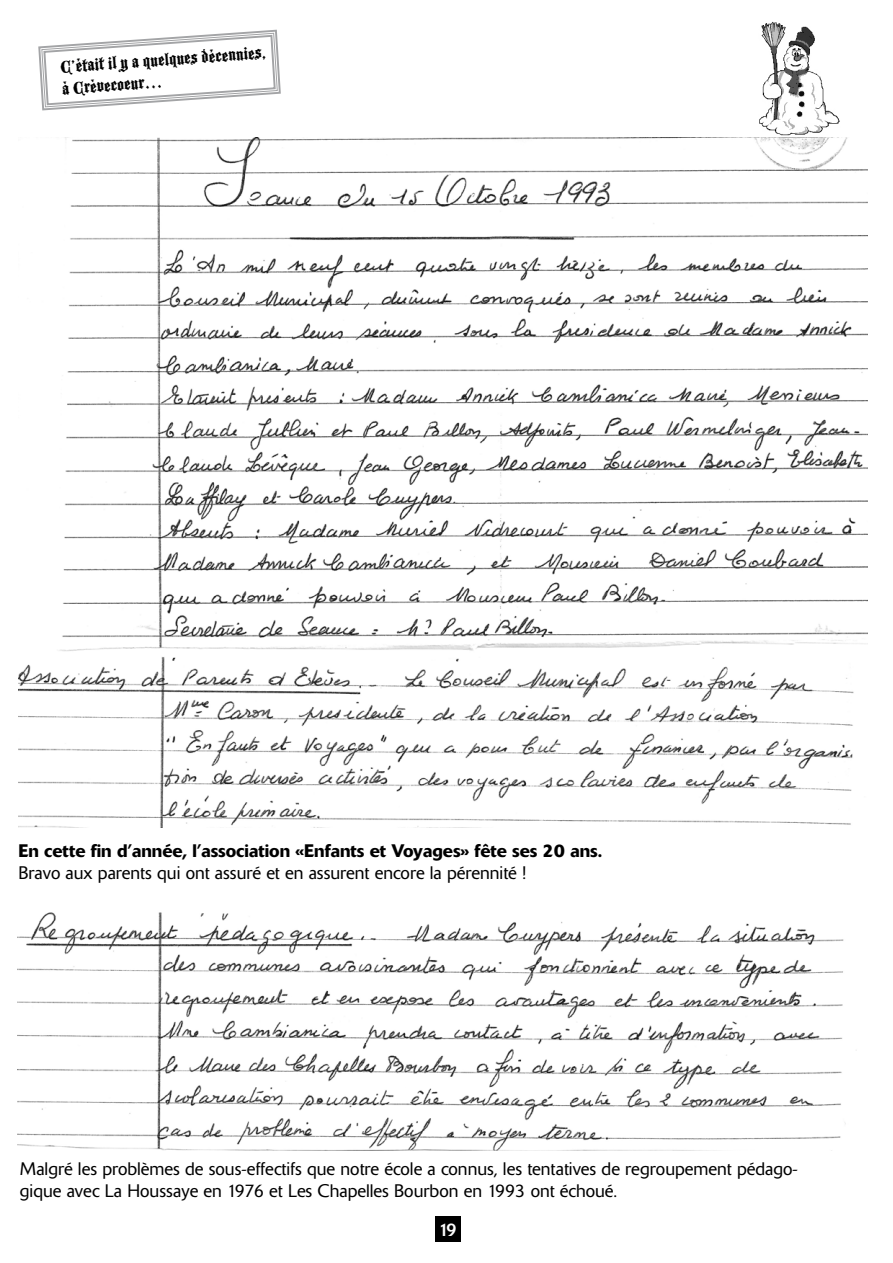
<style>
.page{position:relative;width:893px;height:1263px;background:#fff}
.page>*{position:absolute;margin:0;border:0;box-sizing:border-box;transform-origin:0 0}
.t1{font:300 18px/21.6px "Delta";color:#000}
.t2{font:500 18px "Delta";color:#000}
.t3{font:18px/21.6px "Blackmoor Let Plain";color:#000}
.t4{font:18px "Delta";color:#fff}
</style>
<div class="page">
<svg style="left:38px;top:29px;width:243px;height:82px"></svg>
<img style="left:759px;top:21px;width:81px;height:115px">
<div style="left:435px;top:1216px;width:25px;height:26px;background:#000"></div>
<img style="left:18px;top:138px;width:849px;height:690px">
<img style="left:18px;top:912px;width:839px;height:238px">
<p class="t3" style="left:60px;top:56px;width:208px;rotate:-4deg">C’était il y a quelques décennies, à Crèvecoeur…</p>
<p class="t2" style="left:18px;top:840px;width:585px">En cette fin d’année, l’association «Enfants et Voyages» fête ses 20 ans.</p>
<p class="t1" style="left:18px;top:862px;width:510px">Bravo aux parents qui ont assuré et en assurent encore la pérennité !</p>
<p class="t1" style="left:20px;top:1158px;width:779px">Malgré les problèmes de sous-effectifs que notre école a connus, les tentatives de regroupement pédago&shy;gique avec La Houssaye en 1976 et Les Chapelles Bourbon en 1993 ont échoué.</p>
<p class="t4" style="left:439px;top:1219px;width:20px">19</p>
</div>
